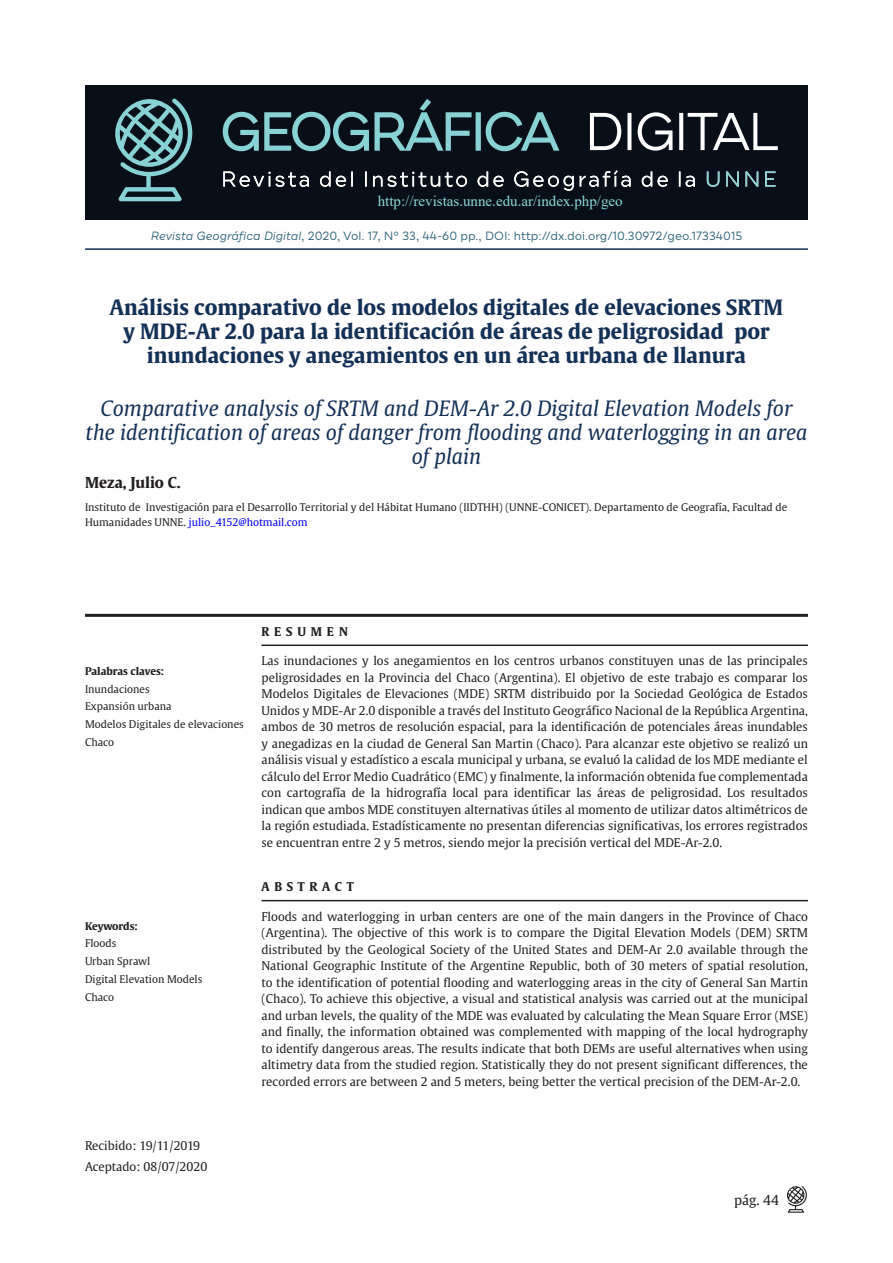
<style>
.page{position:relative;width:893px;height:1263px;background:#fff}
.page>*{position:absolute;margin:0;border:0;box-sizing:border-box;transform-origin:0 0}
.TiruloOriginal{font:700 21px/24px "Gulliver";color:#133057;text-align:center}
.TiruloTraducido{font:italic 21px/24px "Gulliver";color:#133057;text-align:center}
.t1{font:15px "Times New Roman";color:#89d9da}
.Autores{font:700 15px "Gulliver";color:#231f20}
.t2{font:13.5px "Gulliver";color:#231f20}
.Resumen_Abstract{font:12px/16.5px "Gulliver";color:#231f20;text-align:justify}
.t3{font:12px "Draft B";color:#30667b}
.Historial{font:12px "Gulliver";color:#231f20}
.Resumen_AbstractT{font:700 12px "Gulliver";letter-spacing:.4em;color:#231f20}
.PieAutor{font:10.5px/15px "Gulliver";color:#231f20}
.Pclave_Keys{font:10.5px "Gulliver";color:#231f20}
.Pclave_Keys-2{font:700 10.5px "Gulliver";color:#231f20}
.s1{font-style:italic}
.s2{color:#00f}
</style>
<div class="page">
<div style="left:85px;top:85px;width:723px;height:134px;background:#090f18"></div>
<svg style="left:115px;top:98px;width:77px;height:103px"></svg>
<svg style="left:223px;top:99px;width:336px;height:52px"></svg>
<svg style="left:590px;top:112px;width:188px;height:39px"></svg>
<svg style="left:223px;top:170px;width:472px;height:21px"></svg>
<svg style="left:707px;top:171px;width:68px;height:16px"></svg>
<svg style="left:787px;top:1186px;width:20px;height:27px"></svg>
<hr style="left:261px;top:644px;width:547px;height:2px;background:#231f20">
<hr style="left:261px;top:900px;width:547px;height:1px;background:#231f20">
<hr style="left:85px;top:248px;width:723px;height:2px;background:#133057">
<hr style="left:85px;top:614px;width:723px;height:3px;background:#212121">
<p class="t1" style="left:378px;top:191px;width:246px">http://revistas.unne.edu.ar/index.php/geo</p>
<p class="t3" style="left:151px;top:228px;width:593px"><span class="s1">Revista Geográfica Digital</span>, 2020, Vol. 17, Nº 33, 44-60 pp., DOI: http://dx.doi.org/10.30972/geo.17334015</p>
<p class="TiruloOriginal" style="left:110px;top:294px;width:674px">Análisis comparativo de los modelos digitales de elevaciones SRTM y MDE-Ar 2.0 para la identificación de áreas de peligrosidad por inundaciones y anegamientos en un área urbana de llanura</p>
<p class="TiruloTraducido" style="left:86px;top:396px;width:723px">Comparative analysis of SRTM and DEM-Ar 2.0 Digital Elevation Models for the identification of areas of danger from flooding and waterlogging in an area of plain</p>
<p class="Autores" style="left:85px;top:473px;width:97px">Meza, Julio C.</p>
<p class="PieAutor" style="left:85px;top:500px;width:704px">Instituto de Investigación para el Desarrollo Territorial y del Hábitat Humano (IIDTHH) (UNNE-CONICET). Departamento de Geografía, Facultad de<br>Humanidades UNNE. <span class="s2">julio_4152@hotmail.com</span></p>
<p class="Pclave_Keys-2" style="left:85px;top:664px;width:81px">Palabras claves:</p>
<p class="Pclave_Keys" style="left:85px;top:682px;width:66px">Inundaciones</p>
<p class="Pclave_Keys" style="left:85px;top:700px;width:88px">Expansión urbana</p>
<p class="Pclave_Keys" style="left:85px;top:718px;width:160px">Modelos Digitales de elevaciones</p>
<p class="Pclave_Keys" style="left:85px;top:735px;width:31px">Chaco</p>
<p class="Pclave_Keys-2" style="left:85px;top:919px;width:54px">Keywords:</p>
<p class="Pclave_Keys" style="left:85px;top:937px;width:33px">Floods</p>
<p class="Pclave_Keys" style="left:85px;top:955px;width:67px">Urban Sprawl</p>
<p class="Pclave_Keys" style="left:85px;top:972px;width:119px">Digital Elevation Models</p>
<p class="Pclave_Keys" style="left:85px;top:990px;width:31px">Chaco</p>
<p class="Resumen_AbstractT" style="left:261px;top:624px;width:88px">RESUMEN</p>
<p class="Resumen_Abstract" style="left:261px;top:653px;width:548px">Las inundaciones y los anegamientos en los centros urbanos constituyen unas de las principales peligrosidades en la Provincia del Chaco (Argentina). El objetivo de este trabajo es comparar los Modelos Digitales de Elevaciones (MDE) SRTM distribuido por la Sociedad Geológica de Estados Unidos y MDE-Ar 2.0 disponible a través del Instituto Geográfico Nacional de la República Argentina, ambos de 30 metros de resolución espacial, para la identificación de potenciales áreas inundables y anegadizas en la ciudad de General San Martin (Chaco). Para alcanzar este objetivo se realizó un análisis visual y estadístico a escala municipal y urbana, se evaluó la calidad de los MDE mediante el cálculo del Error Medio Cuadrático (EMC) y finalmente, la información obtenida fue complementada con cartografía de la hidrografía local para identificar las áreas de peligrosidad. Los resultados indican que ambos MDE constituyen alternativas útiles al momento de utilizar datos altimétricos de la región estudiada. Estadísticamente no presentan diferencias significativas, los errores registrados se encuentran entre 2 y 5 metros, siendo mejor la precisión vertical del MDE-Ar-2.0.</p>
<p class="Resumen_AbstractT" style="left:261px;top:879px;width:94px">ABSTRACT</p>
<p class="Resumen_Abstract" style="left:261px;top:908px;width:548px">Floods and waterlogging in urban centers are one of the main dangers in the Province of Chaco (Argentina). The objective of this work is to compare the Digital Elevation Models (DEM) SRTM distributed by the Geological Society of the United States and DEM-Ar 2.0 available through the National Geographic Institute of the Argentine Republic, both of 30 meters of spatial resolution, to the identification of potential flooding and waterlogging areas in the city of General San Martin (Chaco). To achieve this objective, a visual and statistical analysis was carried out at the municipal and urban levels, the quality of the MDE was evaluated by calculating the Mean Square Error (MSE) and finally, the information obtained was complemented with mapping of the local hydrography to identify dangerous areas. The results indicate that both DEMs are useful alternatives when using altimetry data from the studied region. Statistically they do not present significant differences, the recorded errors are between 2 and 5 meters, being better the vertical precision of the DEM-Ar-2.0.</p>
<p class="Historial" style="left:85px;top:1138px;width:117px">Recibido: 19/11/2019</p>
<p class="Historial" style="left:85px;top:1159px;width:124px">Aceptado: 08/07/2020</p>
<p class="t2" style="left:734px;top:1191px;width:46px">pág. 44</p>
</div>
